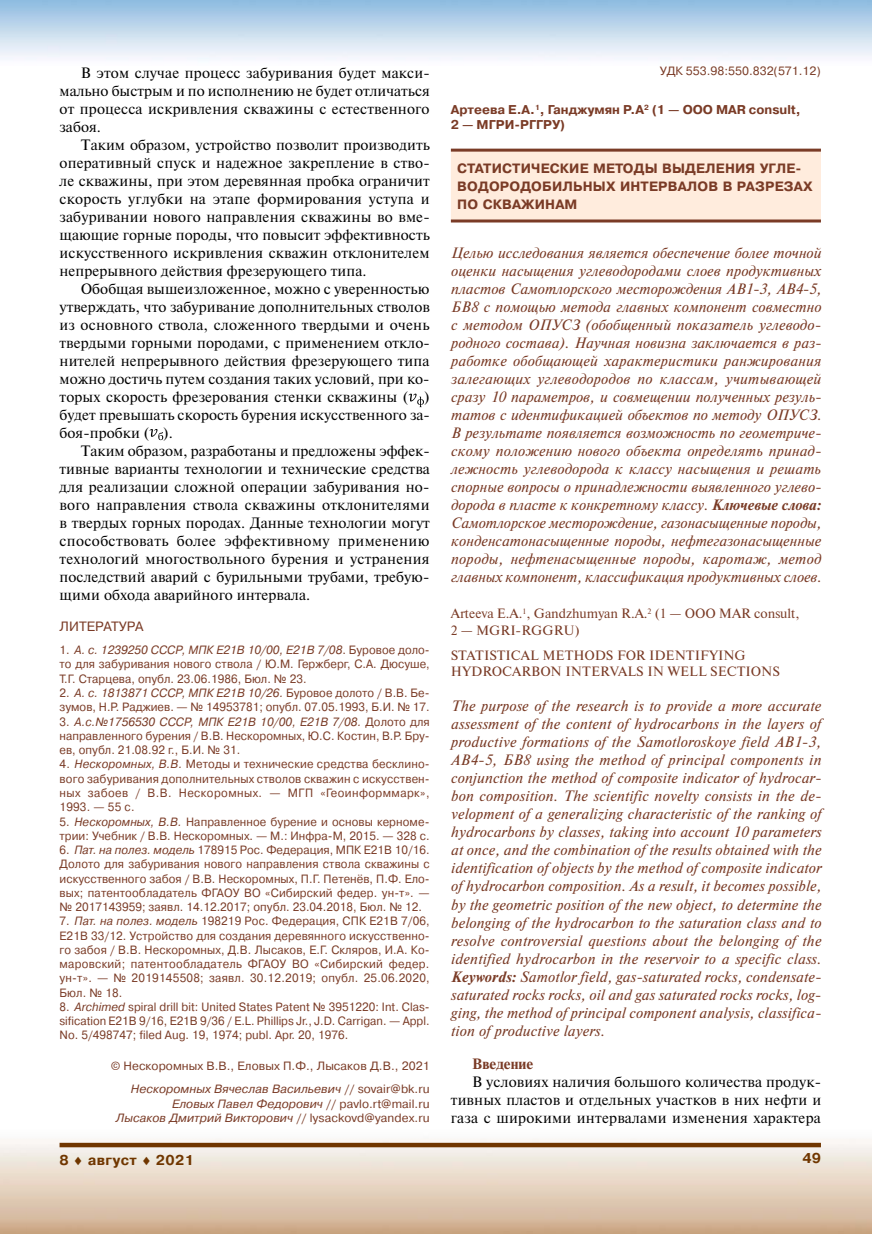
<style>
.page{position:relative;width:872px;height:1234px;background:#fff}
.page>*{position:absolute;margin:0;border:0;box-sizing:border-box;transform-origin:0 0}
.t1{font:italic 15px/18px "Newton C";letter-spacing:.005em;color:#7a3b26;text-align:justify}
.t2{font:15px/18px "Newton C";letter-spacing:.005em;color:#000;text-align:justify}
.t3{font:700 15px "Newton C";letter-spacing:.005em;color:#7a3b26}
.t4{font:700 14.25px "Pragmatica C";letter-spacing:.025em;color:#703600}
.t5{font:13.5px/16.5px "Newton C";color:#7a3b26}
.t6{font:700 13.5px/18px "Pragmatica C";letter-spacing:.01em;color:#7a3b26}
.t7{font:13.5px "Pragmatica C";letter-spacing:.005em;color:#7a3b26}
.t8{font:700 12.75px/15.3px "Pragmatica C";color:#7a3b26}
.t9{font:12px/14.2px "Pragmatica C";letter-spacing:.005em;color:#7a3b26;text-align:justify;scale:.95 1}
.t10{font:12px/23px "Pragmatica C";letter-spacing:.005em;color:#7a3b26;text-align:right}
.t11{font:italic 12px/14.4px "Pragmatica C";letter-spacing:.005em;color:#7a3b26;text-align:right}
.s1{font-style:italic}
.s2{font-style:normal}
.s3{font-weight:700}
</style>
<div class="page">
<img style="left:26px;top:1139px;width:846px;height:94px">
<svg style="left:60px;top:1142px;width:761px;height:4px;background:#8b5c30"></svg>
<svg style="left:408px;top:393px;width:16px;height:14px"></svg>
<svg style="left:149px;top:429px;width:14px;height:11px"></svg>
<div style="left:451px;top:150px;width:370px;height:71px;background:#ffecdd"></div>
<hr style="left:451px;top:149px;width:370px;height:3px;background:#7a3b26">
<hr style="left:451px;top:219px;width:370px;height:3px;background:#7a3b26">
<p class="t2" style="left:60px;top:64px;width:372px;text-indent:21px">В этом случае процесс забуривания будет макси&shy;мально быстрым и по исполнению не будет отличаться от процесса искривления скважины с естественного забоя.</p>
<p class="t2" style="left:60px;top:136px;width:372px;text-indent:21px">Таким образом, устройство позволит производить оперативный спуск и надежное закрепление в ство&shy;ле скважины, при этом деревянная пробка ограничит скорость углубки на этапе формирования уступа и забуривании нового направления скважины во вме&shy;щающие горные породы, что повысит эффективность искусственного искривления скважин отклонителем непрерывного действия фрезерующего типа.</p>
<p class="t2" style="left:60px;top:280px;width:372px;text-indent:21px">Обобщая вышеизложенное, можно с уверенностью утверждать, что забуривание дополнительных стволов из основного ствола, сложенного твердыми и очень твердыми горными породами, с применением откло&shy;нителей непрерывного действия фрезерующего типа можно достичь путем создания таких условий, при ко&shy;торых скорость фрезерования стенки скважины ( ) будет превышать скорость бурения искусственного за&shy;боя-пробки ( ).</p>
<p class="t2" style="left:60px;top:442px;width:372px;text-indent:21px">Таким образом, разработаны и предложены эффек&shy;тивные варианты технологии и технические средства для реализации сложной операции забуривания но&shy;вого направления ствола скважины отклонителями в твердых горных породах. Данные технологии могут способствовать более эффективному применению технологий многоствольного бурения и устранения последствий аварий с бурильными трубами, требую&shy;щими обхода аварийного интервала.</p>
<p class="t7" style="left:60px;top:619px;width:86px">ЛИТЕРАТУРА</p>
<p class="t9" style="left:60px;top:642px;width:391px">1. <span class="s1">А. с. 1239250 СССР, МПК E21B 10/00, E21B 7/08</span>. Буровое доло&shy;то для забуривания нового ствола / Ю.М. Гержберг, С.А. Дюсуше, Т.Г. Старцева, опубл. 23.06.1986, Бюл. № 23.</p>
<p class="t9" style="left:60px;top:686px;width:391px">2. <span class="s1">А. с. 1813871 СССР, МПК Е21В 10/26.</span> Буровое долото / В.В. Бе&shy;зумов, Н.Р. Раджиев. — № 14953781; опубл. 07.05.1993, Б.И. № 17.</p>
<p class="t9" style="left:60px;top:714px;width:391px">3. <span class="s1">А.с.№1756530 СССР, МПК E21B 10/00, E21B 7/08.</span> Долото для направленного бурения / В.В. Нескоромных, Ю.С. Костин, В.Р. Бру&shy;ев, опубл. 21.08.92 г., Б.И. № 31.</p>
<p class="t9" style="left:60px;top:757px;width:391px">4. <span class="s1">Нескоромных, В.В.</span> Методы и технические средства бесклино&shy;вого забуривания дополнительных стволов скважин с искусствен&shy;ных забоев / В.В. Нескоромных. — МГП «Геоинформмарк», 1993. — 55 с.</p>
<p class="t9" style="left:60px;top:814px;width:391px">5. <span class="s1">Нескоромных, В.В.</span> Направленное бурение и основы керноме&shy;трии: Учебник / В.В. Нескоромных. — М.: Инфра-М, 2015. — 328 с.</p>
<p class="t9" style="left:60px;top:842px;width:391px">6. <span class="s1">Пат. на полез. модель</span> 178915 Рос. Федерация, МПК E21B 10/16.<br>Долото для забуривания нового направления ствола скважины с искусственного забоя / В.В. Нескоромных, П.Г. Петенёв, П.Ф. Ело&shy;вых; патентообладатель ФГАОУ ВО «Сибирский федер. ун-т». — № 2017143959; заявл. 14.12.2017; опубл. 23.04.2018, Бюл. № 12.</p>
<p class="t9" style="left:60px;top:914px;width:391px">7. <span class="s1">Пат. на полез. модель</span> 198219 Рос. Федерация, СПК Е21В 7/06, Е21В 33/12. Устройство для создания деревянного искусственно&shy;го забоя / В.В. Нескоромных, Д.В. Лысаков, Е.Г. Скляров, И.А. Ко&shy;маровский; патентообладатель ФГАОУ ВО «Сибирский федер. ун-т». — № 2019145508; заявл. 30.12.2019; опубл. 25.06.2020, Бюл. № 18.</p>
<p class="t9" style="left:60px;top:999px;width:391px">8. <span class="s1">Archimed</span> spiral drill bit: United States Patent № 3951220: Int. Clas&shy;sification E21B 9/16, E21B 9/36 / E.L. Phillips Jr., J.D. Carrigan. — Appl.<br>No. 5/498747; filed Aug. 19, 1974; publ. Apr. 20, 1976.</p>
<p class="t10" style="left:111px;top:1054px;width:321px">© Нескоромных В.В., Еловых П.Ф., Лысаков Д.В., 2021<br><span class="s1">Нескоромных Вячеслав Васильевич</span> // sovair@bk.ru</p>
<p class="t11" style="left:116px;top:1096px;width:315px">Еловых Павел Федорович <span class="s2">// pavlo.rt@mail.ru<br></span>Лысаков Дмитрий Викторович <span class="s2">// lysackovd@yandex.ru</span></p>
<p class="t10" style="left:660px;top:60px;width:163px">УДК 553.98:550.832(571.12)</p>
<p class="t8" style="left:451px;top:102px;width:351px">Артеева Е.А.<sup>1</sup>, Ганджумян Р.А<sup>2</sup> (1 — ООО MAR consult,<br>2 — МГРИ-РГГРУ)</p>
<p class="t6" style="left:457px;top:159px;width:357px">СТАТИСТИЧЕСКИЕ МЕТОДЫ ВЫДЕЛЕНИЯ УГЛЕ-<br>ВОДОРОДОБИЛЬНЫХ ИНТЕРВАЛОВ В РАЗРЕЗАХ<br>ПО СКВАЖИНАМ</p>
<p class="t1" style="left:451px;top:244px;width:372px">Целью исследования является обеспечение более точной оценки насыщения углеводородами слоев продуктивных пластов Самотлорского месторождения АВ1-3, АВ4-5, БВ8 с помощью метода главных компонент совместно с методом ОПУСЗ (обобщенный показатель углеводо&shy;родного состава). Научная новизна заключается в раз&shy;работке обобщающей характеристики ранжирования залегающих углеводородов по классам, учитывающей сразу 10 параметров, и совмещении полученных резуль&shy;татов с идентификацией объектов по методу ОПУСЗ.<br>В результате появляется возможность по геометриче&shy;скому положению нового объекта определять принад&shy;лежность углеводорода к классу насыщения и решать спорные вопросы о принадлежности выявленного углево&shy;дорода в пласте к конкретному классу. <span class="s3">Ключевые слова:<br></span>Самотлорское месторождение, газонасыщенные породы, конденсатонасыщенные породы, нефтегазонасыщенные породы, нефтенасыщенные породы, каротаж, метод главных компонент, классификация продуктивных слоев.</p>
<p class="t5" style="left:451px;top:605px;width:350px">Arteeva E.A.<sup>1</sup>, Gandzhumyan R.A.<sup>2</sup> (1 — OOO MAR consult,<br>2 — MGRI-RGGRU)</p>
<p class="t5" style="left:451px;top:646px;width:331px">STATISTICAL METHODS FOR IDENTIFYING<br>HYDROCARBON INTERVALS IN WELL SECTIONS</p>
<p class="t1" style="left:451px;top:697px;width:372px">The purpose of the research is to provide a more accurate assessment of the content of hydrocarbons in the layers of productive formations of the Samotloroskoye field AB1-3, AB4-5, БВ8 using the method of principal components in conjunction the method of composite indicator of hydrocar&shy;bon composition. The scientific novelty consists in the de&shy;velopment of a generalizing characteristic of the ranking of hydrocarbons by classes, taking into account 10 parameters at once, and the combination of the results obtained with the identification of objects by the method of composite indicator of hydrocarbon composition. As a result, it becomes possible, by the geometric position of the new object, to determine the belonging of the hydrocarbon to the saturation class and to resolve controversial questions about the belonging of the identified hydrocarbon in the reservoir to a specific class.<br><span class="s3">Keywords:</span> Samotlor field, gas-saturated rocks, condensate&shy;saturated rocks rocks, oil and gas saturated rocks rocks, log&shy;ging, the method of principal component analysis, classifica&shy;tion of productive layers.</p>
<p class="t3" style="left:472px;top:1054px;width:63px">Введение</p>
<p class="t2" style="left:451px;top:1072px;width:372px;text-indent:21px">В условиях наличия большого количества продук&shy;тивных пластов и отдельных участков в них нефти и газа с широкими интервалами изменения характера</p>
<p class="t4" style="left:60px;top:1151px;width:136px">8 ♦ август ♦ 2021</p>
<p class="t4" style="left:802px;top:1150px;width:20px">49</p>
</div>
